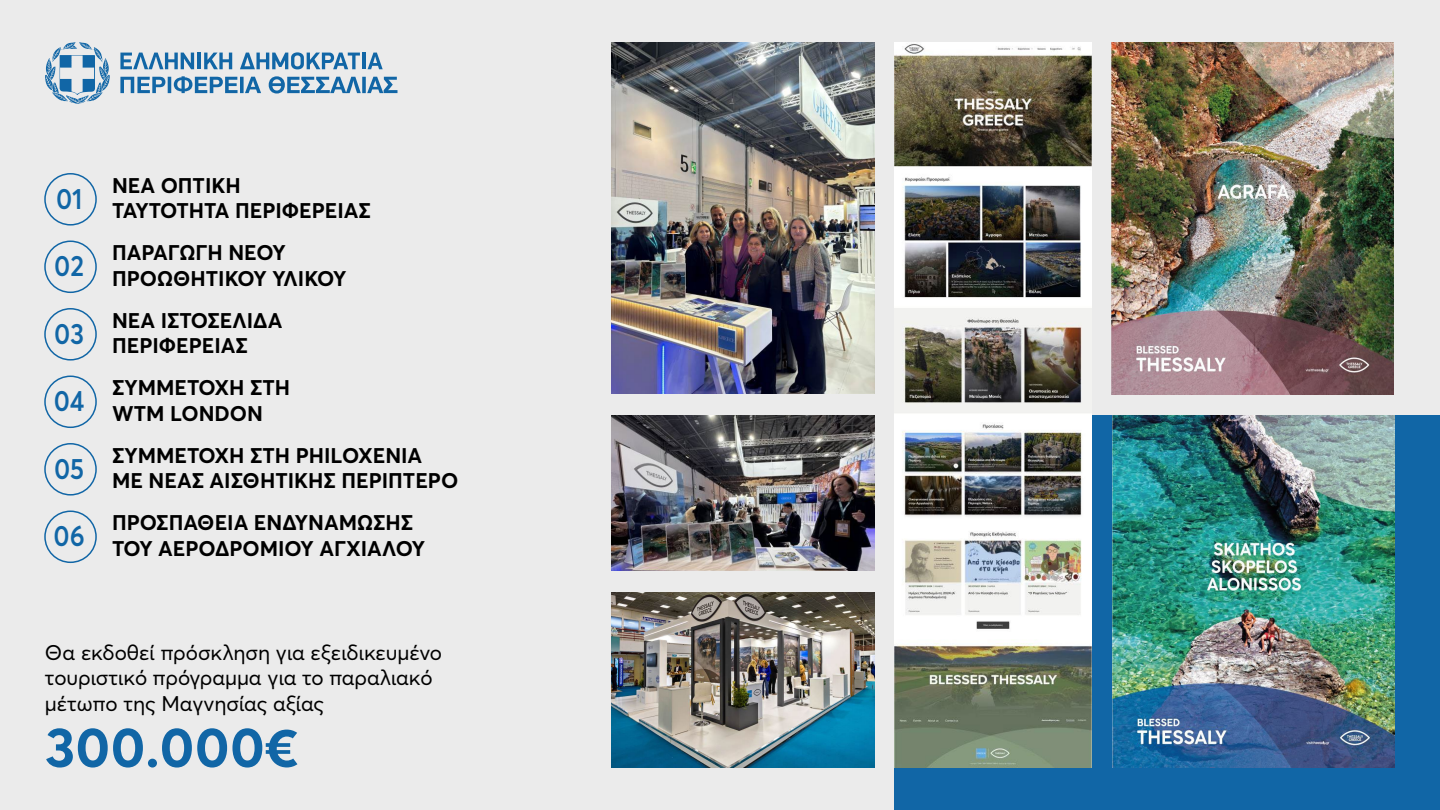
<style>
.page{position:relative;width:1440px;height:810px;background:#ebebeb}
.page>*{position:absolute;margin:0;border:0;box-sizing:border-box;transform-origin:0 0}
.t1{font:700 55.8px "Averta";color:#1166a6}
.t2{font:600 29.03px "Averta";letter-spacing:-.01em;color:#1166a6;scale:.88 1}
.t3{font:700 21px/25.2px "Averta";color:#000}
.t4{font:21px/25.2px "Averta";letter-spacing:-.005em;color:#000}
</style>
<div class="page">
<div style="left:895px;top:415px;width:545px;height:395px;background:#1166a6"></div>
<img style="left:1111px;top:42px;width:282px;height:352px">
<img style="left:1113px;top:415px;width:282px;height:353px">
<img style="left:895px;top:42px;width:196px;height:726px">
<div style="left:44px;top:173px;width:53px;height:53px;border:2px solid #1166a6;border-radius:50%"></div>
<div style="left:44px;top:241px;width:53px;height:52px;border:2px solid #1166a6;border-radius:50%"></div>
<div style="left:44px;top:308px;width:53px;height:53px;border:2px solid #1166a6;border-radius:50%"></div>
<div style="left:44px;top:376px;width:53px;height:52px;border:2px solid #1166a6;border-radius:50%"></div>
<div style="left:44px;top:443px;width:53px;height:53px;border:2px solid #1166a6;border-radius:50%"></div>
<div style="left:44px;top:511px;width:53px;height:52px;border:2px solid #1166a6;border-radius:50%"></div>
<img style="left:611px;top:42px;width:264px;height:352px">
<img style="left:611px;top:592px;width:264px;height:176px">
<img style="left:611px;top:415px;width:264px;height:156px">
<svg style="left:45px;top:42px;width:65px;height:62px"></svg>
<svg style="left:120px;top:76px;width:277px;height:18px"></svg>
<svg style="left:120px;top:53px;width:74px;height:16px"></svg>
<hr style="left:197px;top:53px;width:4px;height:16px;background:#1166a6">
<svg style="left:204px;top:53px;width:28px;height:16px"></svg>
<svg style="left:240px;top:52px;width:120px;height:17px"></svg>
<hr style="left:362px;top:53px;width:3px;height:16px;background:#1166a6">
<svg style="left:368px;top:53px;width:15px;height:16px"></svg>
<h2 class="t2" style="left:56px;top:180px;width:31px">01</h2>
<h2 class="t2" style="left:54px;top:248px;width:35px">02</h2>
<h2 class="t2" style="left:54px;top:315px;width:36px">03</h2>
<h2 class="t2" style="left:54px;top:383px;width:36px">04</h2>
<h2 class="t2" style="left:54px;top:450px;width:36px">05</h2>
<h2 class="t2" style="left:54px;top:518px;width:37px">06</h2>
<p class="t3" style="left:112px;top:173px;width:260px">ΝΕΑ ΟΠΤΙΚΗ<br>ΤΑΥΤΟΤΗΤΑ ΠΕΡΙΦΕΡΕΙΑΣ</p>
<p class="t3" style="left:112px;top:240px;width:236px">ΠΑΡΑΓΩΓΗ ΝΕΟΥ<br>ΠΡΟΩΘΗΤΙΚΟΥ ΥΛΙΚΟΥ</p>
<p class="t3" style="left:112px;top:308px;width:172px">ΝΕΑ ΙΣΤΟΣΕΛΙΔΑ<br>ΠΕΡΙΦΕΡΕΙΑΣ</p>
<p class="t3" style="left:112px;top:375px;width:180px">ΣΥΜΜΕΤΟΧΗ ΣΤΗ<br>WTM LONDON</p>
<p class="t3" style="left:112px;top:443px;width:348px">ΣΥΜΜΕΤΟΧΗ ΣΤΗ PHILOXENIA<br>ΜΕ ΝΕΑΣ ΑΙΣΘΗΤΙΚΗΣ ΠΕΡΙΠΤΕΡΟ</p>
<p class="t3" style="left:112px;top:510px;width:314px">ΠΡΟΣΠΑΘΕΙΑ ΕΝΔΥΝΑΜΩΣΗΣ<br>ΤΟΥ ΑΕΡΟΔΡΟΜΙΟΥ ΑΓΧΙΑΛΟΥ</p>
<p class="t4" style="left:45px;top:640px;width:399px">Θα εκδοθεί πρόσκληση για εξειδικευμένο τουριστικό πρόγραμμα για το παραλιακό μέτωπο της Μαγνησίας αξίας</p>
<h1 class="t1" style="left:45px;top:712px;width:255px">300.000€</h1>
</div>
